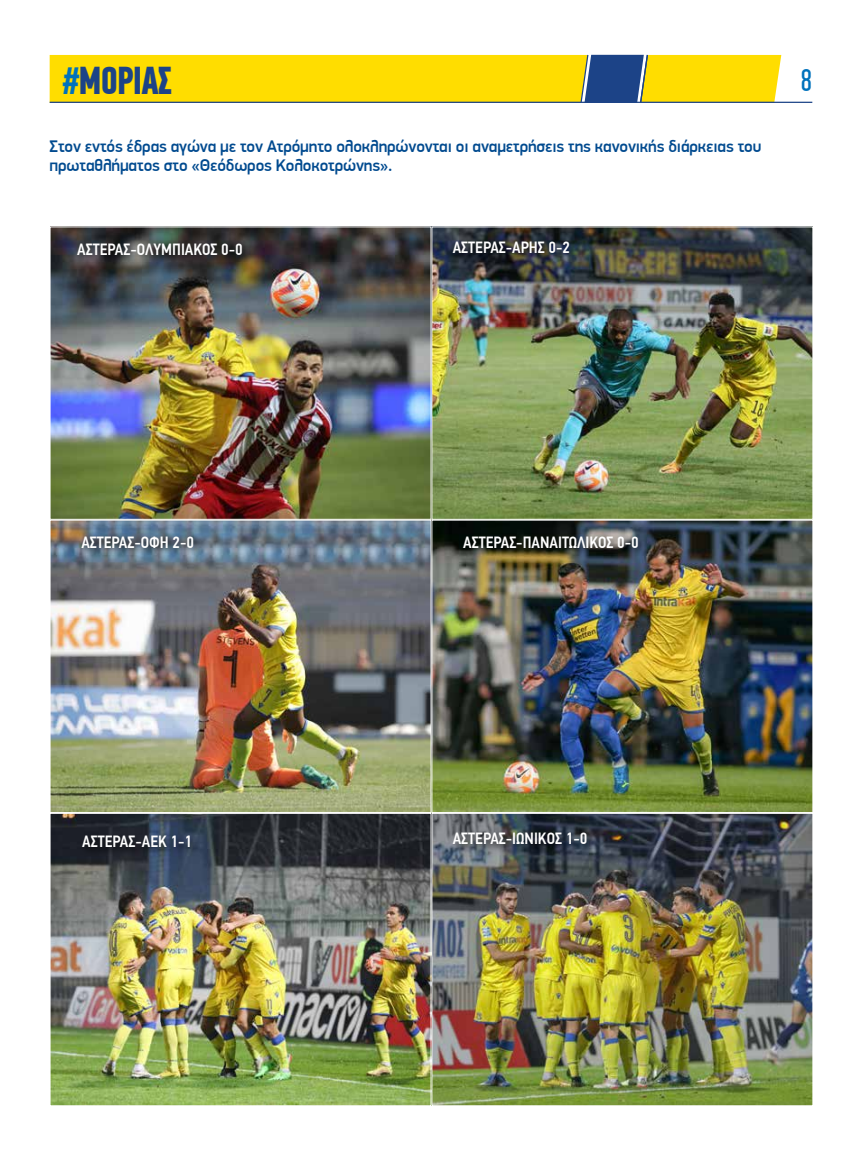
<style>
.page{position:relative;width:862px;height:1170px;background:#fff}
.page>*{position:absolute;margin:0;border:0;box-sizing:border-box;transform-origin:0 0}
.t1{font:700 38.75px "PF Din Text Comp Pro";letter-spacing:-.02em;color:#1c4387}
.t2{font:31.25px "PF Din Text Comp Pro";color:#0072bc}
.t3{font:500 16.88px/18.8px "PF Din Display Pro";letter-spacing:-.01em;color:#004a8f}
.t4{font:500 16.25px "PF Din Text Cond Pro";color:#fff}
.s1{color:#0072bc}
</style>
<div class="page">
<hr style="left:50px;top:102px;width:761px;height:1px;background:#1c4387">
<svg style="left:50px;top:54px;width:730px;height:49px;background:#e8ce14"></svg>
<img style="left:52px;top:228px;width:758px;height:876px">
<div style="left:450px;top:239px;width:129px;height:24px;background:#000;opacity:.75"></div>
<div style="left:75px;top:240px;width:177px;height:25px;background:#000;opacity:.75"></div>
<div style="left:431px;top:812px;width:381px;height:294px;border:1px solid #fff"></div>
<div style="left:450px;top:829px;width:146px;height:25px;background:#000;opacity:.75"></div>
<div style="left:50px;top:519px;width:381px;height:293px;border:1px solid #fff"></div>
<div style="left:79px;top:533px;width:124px;height:25px;background:#000;opacity:.75"></div>
<div style="left:50px;top:812px;width:381px;height:294px;border:1px solid #fff"></div>
<div style="left:80px;top:832px;width:120px;height:25px;background:#000;opacity:.75"></div>
<div style="left:431px;top:519px;width:381px;height:293px;border:1px solid #fff"></div>
<div style="left:460px;top:533px;width:188px;height:25px;background:#000;opacity:.75"></div>
<h1 class="t1" style="left:63px;top:57px;width:110px"><span class="s1">#</span>ΜΟΡΙΑΣ</h1>
<h2 class="t2" style="left:800px;top:63px;width:13px">8</h2>
<p class="t3" style="left:50px;top:137px;width:712px">Στον εντός έδρας αγώνα με τον Ατρόμητο ολοκληρώνονται οι αναμετρήσεις της κανονικής διάρκειας του πρωταθλήματος στο «Θεόδωρος Κολοκοτρώνης».</p>
<p class="t4" style="left:77px;top:239px;width:167px">ΑΣΤΕΡΑΣ-ΟΛΥΜΠΙΑΚΟΣ 0-0</p>
<p class="t4" style="left:452px;top:238px;width:119px">ΑΣΤΕΡΑΣ-ΑΡΗΣ 0-2</p>
<p class="t4" style="left:81px;top:532px;width:114px">ΑΣΤΕΡΑΣ-ΟΦΗ 2-0</p>
<p class="t4" style="left:82px;top:831px;width:111px">ΑΣΤΕΡΑΣ-ΑΕΚ 1-1</p>
<p class="t4" style="left:463px;top:532px;width:177px">ΑΣΤΕΡΑΣ-ΠΑΝΑΙΤΩΛΙΚΟΣ 0-0</p>
<p class="t4" style="left:452px;top:828px;width:136px">ΑΣΤΕΡΑΣ-ΙΩΝΙΚΟΣ 1-0</p>
</div>
